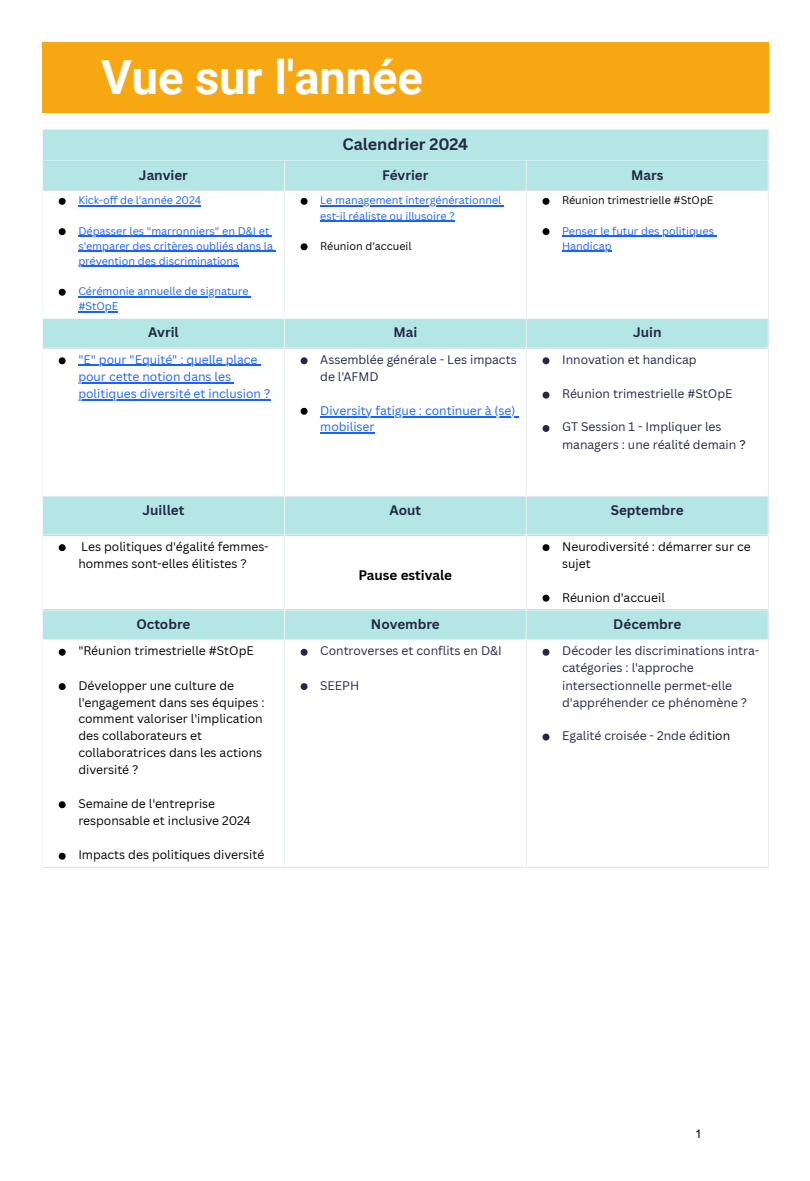
<style>
.page{position:relative;width:810px;height:1181px;background:#fff}
.page>*{position:absolute;margin:0;border:0;box-sizing:border-box;transform-origin:0 0}
.t1{font:700 46.95px "Roboto";color:#fff}
.t2{font:700 16.2px "Canva Sans";color:#242844}
.t3{font:700 13.5px "Canva Sans";color:#242844}
.t4{font:700 13.5px "Canva Sans";color:#000}
.t5{font:12.15px/17px "Canva Sans";color:#000}
.t6{font:12.15px/17.1px "Canva Sans";color:#242844}
.t7{font:12.15px/17.1px "Canva Sans";color:#1a62ff}
.t8{font:12px "Arial";color:#000}
.t9{font:10.8px/15.1px "Canva Sans";color:#1a62ff}
.t10{font:10.8px "Canva Sans";color:#000}
.s1{color:#000}
</style>
<div class="page">
<div style="left:42px;top:42px;width:726px;height:71px;background:#f7a711"></div>
<svg style="left:43px;top:130px;width:725px;height:509px"></svg>
<svg style="left:59px;top:198px;width:7px;height:7px"></svg>
<hr style="left:78px;top:205px;width:123px;height:1px;background:#1a62ff">
<svg style="left:59px;top:228px;width:7px;height:7px"></svg>
<hr style="left:78px;top:236px;width:191px;height:1px;background:#1a62ff">
<hr style="left:78px;top:251px;width:195px;height:1px;background:#1a62ff">
<hr style="left:78px;top:266px;width:161px;height:1px;background:#1a62ff">
<svg style="left:59px;top:289px;width:7px;height:7px"></svg>
<hr style="left:78px;top:296px;width:171px;height:1px;background:#1a62ff">
<hr style="left:78px;top:311px;width:40px;height:1px;background:#1a62ff">
<svg style="left:301px;top:198px;width:7px;height:7px"></svg>
<hr style="left:320px;top:205px;width:182px;height:1px;background:#1a62ff">
<hr style="left:320px;top:220px;width:135px;height:1px;background:#1a62ff">
<svg style="left:301px;top:243px;width:7px;height:7px"></svg>
<svg style="left:543px;top:198px;width:6px;height:7px"></svg>
<svg style="left:543px;top:228px;width:6px;height:7px"></svg>
<hr style="left:562px;top:236px;width:152px;height:1px;background:#1a62ff">
<hr style="left:562px;top:251px;width:50px;height:1px;background:#1a62ff">
<svg style="left:59px;top:357px;width:7px;height:7px"></svg>
<hr style="left:78px;top:365px;width:180px;height:1px;background:#1a62ff">
<hr style="left:78px;top:382px;width:153px;height:1px;background:#1a62ff">
<hr style="left:78px;top:399px;width:192px;height:1px;background:#1a62ff">
<svg style="left:301px;top:357px;width:7px;height:7px"></svg>
<svg style="left:301px;top:408px;width:7px;height:7px"></svg>
<hr style="left:320px;top:416px;width:196px;height:1px;background:#1a62ff">
<hr style="left:320px;top:432px;width:55px;height:1px;background:#1a62ff">
<svg style="left:543px;top:357px;width:6px;height:7px"></svg>
<svg style="left:543px;top:391px;width:6px;height:7px"></svg>
<svg style="left:543px;top:425px;width:6px;height:7px"></svg>
<svg style="left:59px;top:544px;width:7px;height:7px"></svg>
<svg style="left:543px;top:544px;width:6px;height:7px"></svg>
<svg style="left:543px;top:594px;width:6px;height:7px"></svg>
<svg style="left:59px;top:648px;width:7px;height:7px"></svg>
<svg style="left:59px;top:683px;width:7px;height:7px"></svg>
<svg style="left:59px;top:801px;width:7px;height:7px"></svg>
<svg style="left:59px;top:852px;width:7px;height:7px"></svg>
<svg style="left:301px;top:648px;width:7px;height:7px"></svg>
<svg style="left:301px;top:683px;width:7px;height:7px"></svg>
<svg style="left:543px;top:648px;width:6px;height:7px"></svg>
<svg style="left:543px;top:733px;width:6px;height:7px"></svg>
<hr style="left:42px;top:130px;width:1px;height:736px;background:#f0f8f8">
<hr style="left:284px;top:162px;width:1px;height:704px;background:#f0f8f8">
<hr style="left:526px;top:162px;width:1px;height:704px;background:#f0f8f8">
<hr style="left:768px;top:130px;width:1px;height:736px;background:#f0f8f8">
<hr style="left:42px;top:129px;width:726px;height:1px;background:#f0f8f8">
<hr style="left:42px;top:160px;width:726px;height:2px;background:#f0f8f8">
<hr style="left:42px;top:190px;width:726px;height:1px;background:#f0f8f8">
<hr style="left:42px;top:318px;width:726px;height:1px;background:#f0f8f8">
<hr style="left:42px;top:348px;width:726px;height:1px;background:#f0f8f8">
<hr style="left:42px;top:496px;width:726px;height:1px;background:#f0f8f8">
<hr style="left:42px;top:534px;width:726px;height:1px;background:#f0f8f8">
<hr style="left:42px;top:609px;width:726px;height:1px;background:#f0f8f8">
<hr style="left:42px;top:639px;width:726px;height:1px;background:#f0f8f8">
<hr style="left:42px;top:866px;width:726px;height:1px;background:#f0f8f8">
<p class="t1" style="left:101px;top:51px;width:323px">Vue sur l'année</p>
<p class="t2" style="left:342px;top:133px;width:127px">Calendrier 2024</p>
<p class="t3" style="left:139px;top:165px;width:51px">Janvier</p>
<p class="t3" style="left:382px;top:165px;width:48px">Février</p>
<p class="t3" style="left:631px;top:165px;width:34px">Mars</p>
<p class="t9" style="left:78px;top:193px;width:124px">Kick-off de l'année 2024</p>
<p class="t9" style="left:78px;top:223px;width:196px">Dépasser les "marronniers" en D&amp;I et s'emparer des critères oubliés dans la prévention des discriminations</p>
<p class="t9" style="left:78px;top:283px;width:172px">Cérémonie annuelle de signature #StOpE</p>
<p class="t9" style="left:320px;top:193px;width:183px">Le management intergénérationnel est-il réaliste ou illusoire ?</p>
<p class="t10" style="left:320px;top:238px;width:93px">Réunion d'accueil</p>
<p class="t10" style="left:562px;top:193px;width:153px">Réunion trimestrielle #StOpE</p>
<p class="t9" style="left:562px;top:223px;width:153px">Penser le futur des politiques<br>Handicap</p>
<p class="t3" style="left:148px;top:323px;width:32px">Avril</p>
<p class="t3" style="left:393px;top:323px;width:25px">Mai</p>
<p class="t3" style="left:633px;top:323px;width:30px">Juin</p>
<p class="t7" style="left:78px;top:350px;width:194px">"E" pour "Equité" : quelle place pour cette notion dans les politiques diversité et inclusion ?</p>
<p class="t6" style="left:320px;top:350px;width:198px">Assemblée générale - Les impacts de l'AFMD</p>
<p class="t7" style="left:320px;top:402px;width:197px;line-height:16.2px">Diversity fatigue : continuer à (se) mobiliser</p>
<p class="t6" style="left:562px;top:350px;width:136px">Innovation et handicap</p>
<p class="t6" style="left:562px;top:385px;width:172px">Réunion trimestrielle #StOpE</p>
<p class="t6" style="left:562px;top:418px;width:185px">GT Session 1 - Impliquer les managers : une réalité demain <span class="s1">?</span></p>
<p class="t3" style="left:143px;top:500px;width:43px">Juillet</p>
<p class="t3" style="left:389px;top:500px;width:33px">Aout</p>
<p class="t3" style="left:611px;top:500px;width:74px">Septembre</p>
<p class="t5" style="left:78px;top:537px;width:192px">Les politiques d'égalité femmes&shy;hommes sont-elles élitistes ?</p>
<p class="t4" style="left:359px;top:565px;width:95px">Pause estivale</p>
<p class="t5" style="left:562px;top:537px;width:190px">Neurodiversité : démarrer sur ce sujet</p>
<p class="t5" style="left:562px;top:589px;width:104px">Réunion d'accueil</p>
<p class="t3" style="left:136px;top:614px;width:55px">Octobre</p>
<p class="t3" style="left:371px;top:614px;width:70px">Novembre</p>
<p class="t3" style="left:613px;top:614px;width:70px">Décembre</p>
<p class="t5" style="left:78px;top:642px;width:177px">"Réunion trimestrielle #StOpE</p>
<p class="t5" style="left:78px;top:676px;width:188px">Développer une culture de l'engagement dans ses équipes : comment valoriser l'implication des collaborateurs et collaboratrices dans les actions diversité ?</p>
<p class="t5" style="left:78px;top:794px;width:174px">Semaine de l'entreprise responsable et inclusive 2024</p>
<p class="t5" style="left:78px;top:846px;width:188px">Impacts des politiques diversité</p>
<p class="t6" style="left:320px;top:642px;width:183px">Controverses et conflits en D&amp;I</p>
<p class="t6" style="left:320px;top:676px;width:41px">SEEPH</p>
<p class="t6" style="left:562px;top:642px;width:199px">Décoder les discriminations intra&shy;catégories : l'approche intersectionnelle permet-elle d'appréhender ce phénomène ?</p>
<p class="t6" style="left:562px;top:726px;width:170px">Egalité croisée - 2nde édi<span class="s1">tion</span></p>
<p class="t8" style="left:695px;top:1125px;width:8px">1</p>
</div>
